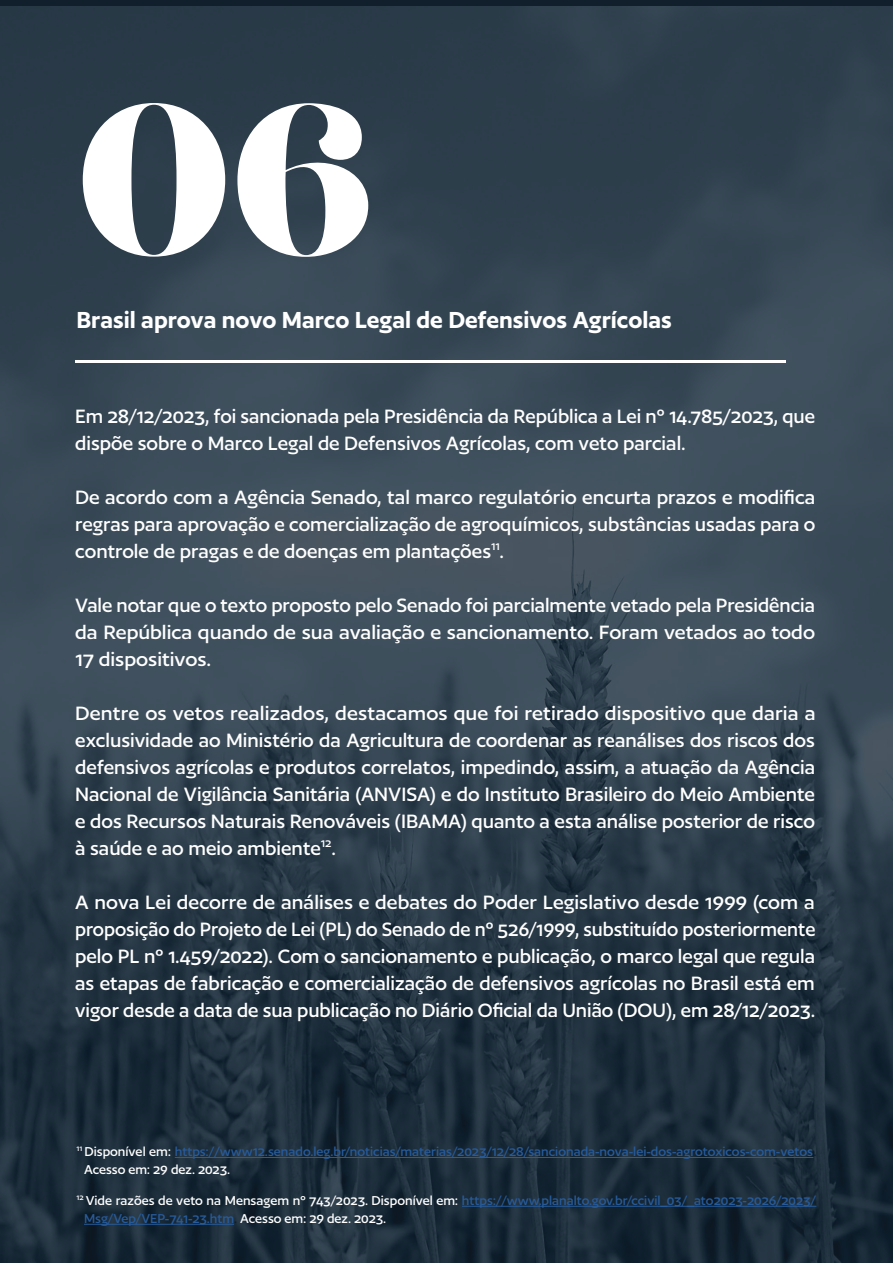
<style>
.page{position:relative;width:893px;height:1263px;background:#fff}
.page>*{position:absolute;margin:0;border:0;box-sizing:border-box;transform-origin:0 0}
.t1{font:214.5px "Lust Didone";color:#fff}
.t2{font:600 27px "Author";color:#fff}
.t3{font:500 22.5px/27px "Author";color:#fff;text-align:justify}
.t4{font:500 22.5px/27px "Author";color:#fff;text-align:justify;scale:1.04 1}
.t5{font:500 15px/18px "Author";color:#275b9b}
.s1{color:#fff}
.s2{color:#111f2d}
</style>
<div class="page">
<img style="left:0;top:6px;width:893px;height:1257px">
<hr style="left:75px;top:360px;width:711px;height:3px;background:#fff">
<hr style="left:175px;top:1157px;width:638px;height:1px;background:#275b9b">
<hr style="left:462px;top:1206px;width:354px;height:1px;background:#275b9b">
<hr style="left:84px;top:1224px;width:150px;height:1px;background:#275b9b">
<h1 class="t1" style="left:77px;top:44px;width:300px">06</h1>
<p class="t2" style="left:77px;top:306px;width:597px">Brasil aprova novo Marco Legal de Defensivos Agrícolas</p>
<p class="t3" style="left:75px;top:402px;width:741px">Em 28/12/2023, foi sancionada pela Presidência da República a Lei nº 14.785/2023, que dispõe sobre o Marco Legal de Defensivos Agrícolas, com veto parcial.</p>
<p class="t3" style="left:75px;top:483px;width:742px">De acordo com a Agência Senado, tal marco regulatório encurta prazos e modifica regras para aprovação e comercialização de agroquímicos, substâncias usadas para o controle de pragas e de doenças em plantações<sup>11</sup>.</p>
<p class="t3" style="left:75px;top:591px;width:741px">Vale notar que o texto proposto pelo Senado foi parcialmente vetado pela Presidência da República quando de sua avaliação e sancionamento. Foram vetados ao todo 17 dispositivos.</p>
<p class="t4" style="left:75px;top:699px;width:713px">Dentre os vetos realizados, destacamos que foi retirado dispositivo que daria a exclusividade ao Ministério da Agricultura de coordenar as reanálises dos riscos dos defensivos agrícolas e produtos correlatos, impedindo, assim, a atuação da Agência Nacional de Vigilância Sanitária (ANVISA) e do Instituto Brasileiro do Meio Ambiente e dos Recursos Naturais Renováveis (IBAMA) quanto a esta análise posterior de risco à saúde e ao meio ambiente<sup>12</sup>.</p>
<p class="t3" style="left:75px;top:888px;width:742px">A nova Lei decorre de análises e debates do Poder Legislativo desde 1999 (com a proposição do Projeto de Lei (PL) do Senado de nº 526/1999, substituído posteriormente pelo PL nº 1.459/2022). Com o sancionamento e publicação, o marco legal que regula as etapas de fabricação e comercialização de defensivos agrícolas no Brasil está em vigor desde a data de sua publicação no Diário Oficial da União (DOU), em 28/12/2023.</p>
<p class="t5" style="left:84px;top:1143px;width:734px;text-indent:-8px"><sup>11</sup> <span class="s1">Disponível em:</span> https://www12.senado.leg.br/noticias/materias/2023/12/28/sancionada-nova-lei-dos-agrotoxicos-com-vetos<span class="s2">.<br></span><span class="s1">Acesso em: 29 dez. 2023.</span></p>
<p class="t5" style="left:84px;top:1191px;width:734px;text-indent:-8px"><sup>12</sup> <span class="s1">Vide razões de veto na Mensagem nº 743/2023. Disponível em:</span> https://www.planalto.gov.br/ccivil_03/_ato2023-2026/2023/<br>Msg/Vep/VEP-741-23.htm<span class="s2">.</span> <span class="s1">Acesso em: 29 dez. 2023.</span></p>
</div>
